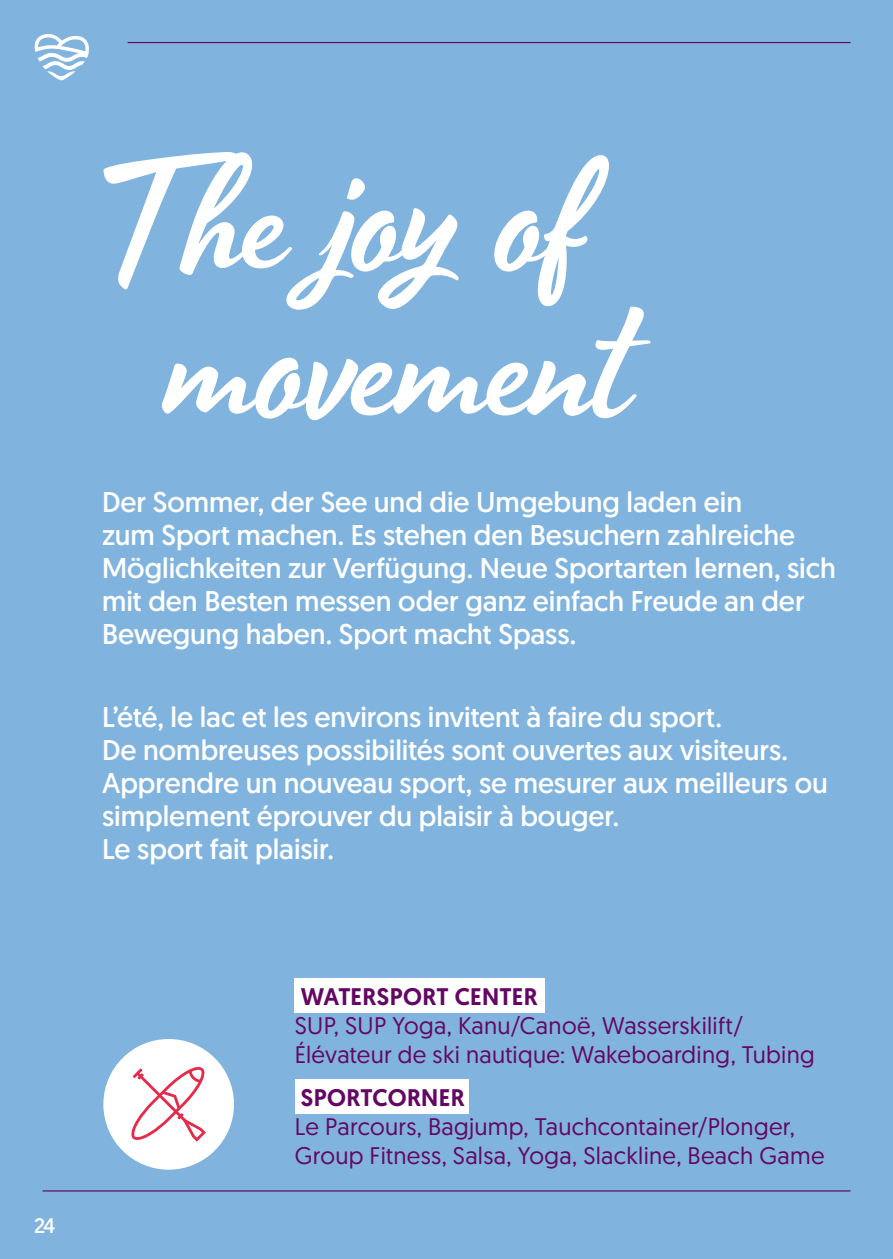
<style>
.page{position:relative;width:893px;height:1259px;background:#80b4de}
.page>*{position:absolute;margin:0;border:0;box-sizing:border-box;transform-origin:0 0}
.t1{font:28.5px/33px "Geomanist";color:#fff}
.t2{font:24px/28.8px "Geomanist";letter-spacing:.015em;color:#640763}
.t3{font:500 24px "Geomanist";letter-spacing:.01em;color:#640763}
.t4{font:21px "Geomanist";color:#fff}
</style>
<div class="page">
<svg style="left:162px;top:307px;width:489px;height:113px"></svg>
<svg style="left:104px;top:152px;width:505px;height:158px"></svg>
<hr style="left:128px;top:42px;width:722px;height:1px;background:#640763">
<div style="left:103px;top:1039px;width:131px;height:130px;background:#fff;border-radius:50%"></div>
<svg style="left:131px;top:1066px;width:75px;height:75px"></svg>
<hr style="left:43px;top:1190px;width:807px;height:1px;background:#640763">
<div style="left:295px;top:978px;width:250px;height:34px;background:#fff"></div>
<div style="left:295px;top:1079px;width:174px;height:34px;background:#fff"></div>
<svg style="left:34px;top:34px;width:55px;height:46px"></svg>
<p class="t1" style="left:102px;top:485px;width:735px">Der Sommer, der See und die Umgebung laden ein<br>zum Sport machen. Es stehen den Besuchern zahlreiche Möglichkeiten zur Verfügung. Neue Sportarten lernen, sich mit den Besten messen oder ganz einfach Freude an der Bewegung haben. Sport macht Spass.</p>
<p class="t1" style="left:102px;top:700px;width:727px">L’été, le lac et les environs invitent à faire du sport.<br>De nombreuses possibilités sont ouvertes aux visiteurs.<br>Apprendre un nouveau sport, se mesurer aux meilleurs ou simplement éprouver du plaisir à bouger.<br>Le sport fait plaisir.</p>
<p class="t4" style="left:34px;top:1212px;width:23px">24</p>
<p class="t3" style="left:301px;top:981px;width:238px">WATERSPORT CENTER</p>
<p class="t2" style="left:295px;top:1010px;width:521px">SUP, SUP Yoga, Kanu/Canoë, Wasserskilift/<br>Élévateur de ski nautique: Wakeboarding, Tubing</p>
<p class="t3" style="left:301px;top:1081px;width:166px">SPORTCORNER</p>
<p class="t2" style="left:295px;top:1111px;width:531px">Le Parcours, Bagjump, Tauchcontainer/Plonger,<br>Group Fitness, Salsa, Yoga, Slackline, Beach Game</p>
</div>
